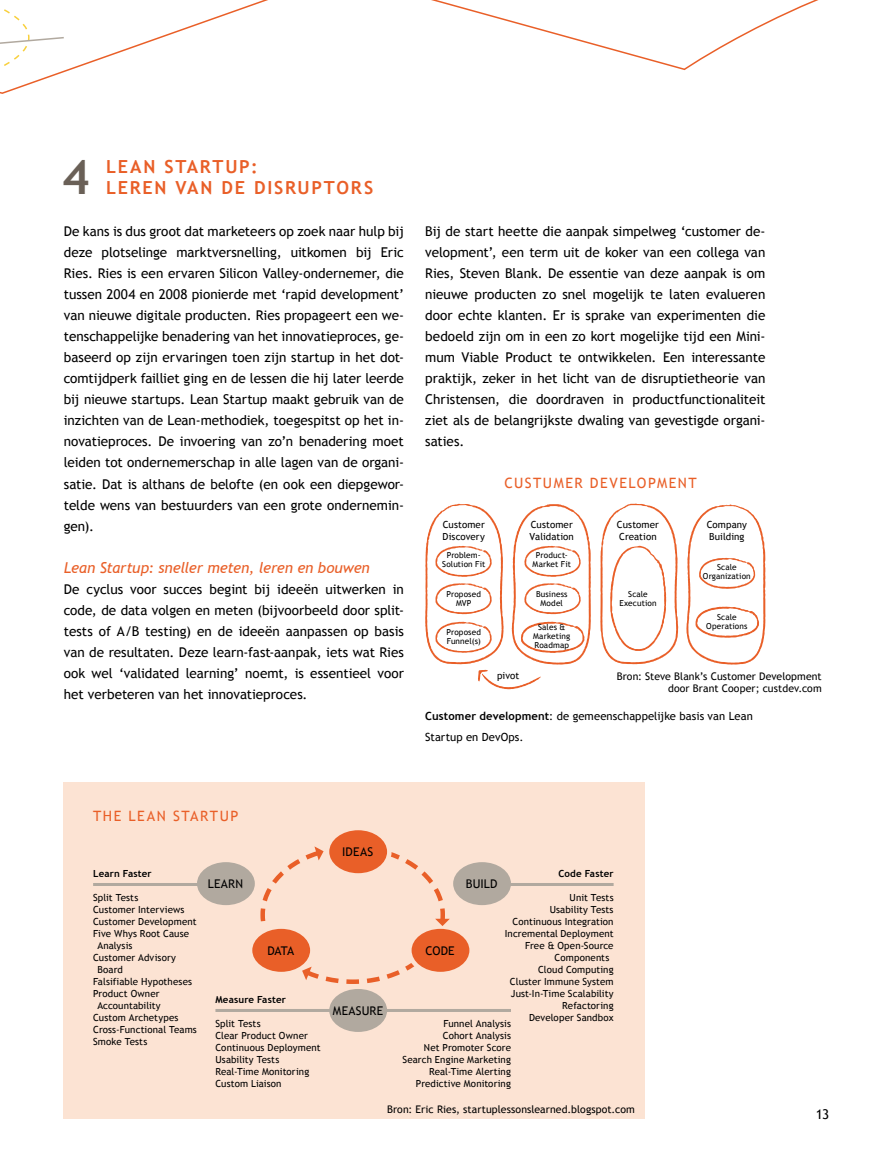
<style>
.page{position:relative;width:893px;height:1166px;background:#fff}
.page>*{position:absolute;margin:0;border:0;box-sizing:border-box;transform-origin:0 0}
.t1{font:700 47.4px "Trebuchet MS";color:#6a6057}
.t2{font:700 18px/21px "Trebuchet MS";letter-spacing:.095em;color:#e95f28}
.t3{font:italic 15px "Trebuchet MS";letter-spacing:-.015em;color:#e95f28}
.t4{font:14.25px "Trebuchet MS";letter-spacing:.11em;color:#e95f28}
.t5{font:13.5px/21px "Trebuchet MS";color:#000;text-align:justify}
.t6{font:12px "Trebuchet MS";letter-spacing:.015em;color:#000}
.t7{font:11.25px/21px "Trebuchet MS";letter-spacing:.01em;color:#000}
.t8{font:10.5px/12px "Trebuchet MS";letter-spacing:.01em;color:#000;text-align:right}
.t9{font:9.75px/12px "Trebuchet MS";letter-spacing:.01em;color:#000}
.t10{font:700 9.75px "Trebuchet MS";letter-spacing:.015em;color:#000}
.t11{font:8.25px/9px "Trebuchet MS";letter-spacing:.01em;color:#000;text-align:center}
.s1{font-weight:700}
</style>
<div class="page">
<div style="left:64px;top:782px;width:581px;height:336px;background:#fce3d3"></div>
<svg style="left:0;top:0;width:819px;height:94px"></svg>
<div style="left:197px;top:861px;width:58px;height:43px;background:#b1a99f;border-radius:50%"></div>
<div style="left:453px;top:861px;width:58px;height:43px;background:#b1a99f;border-radius:50%"></div>
<svg style="left:250px;top:926px;width:62px;height:47px"></svg>
<div style="left:248px;top:924px;width:67px;height:52px;border:4px solid #fce3d3;border-radius:50%"></div>
<svg style="left:409px;top:926px;width:63px;height:47px"></svg>
<div style="left:407px;top:924px;width:67px;height:52px;border:4px solid #fce3d3;border-radius:50%"></div>
<svg style="left:327px;top:827px;width:62px;height:48px"></svg>
<div style="left:325px;top:825px;width:67px;height:52px;border:4px solid #fce3d3;border-radius:50%"></div>
<svg style="left:258px;top:843px;width:192px;height:141px"></svg>
<hr style="left:93px;top:882px;width:111px;height:3px;background:#b1a99f">
<hr style="left:505px;top:882px;width:109px;height:3px;background:#b1a99f">
<hr style="left:215px;top:1008px;width:296px;height:3px;background:#b1a99f">
<div style="left:329px;top:988px;width:58px;height:43px;background:#b1a99f;border-radius:50%"></div>
<svg style="left:425px;top:503px;width:340px;height:186px"></svg>
<h1 class="t1" style="left:62px;top:148px;width:29px">4</h1>
<h2 class="t2" style="left:106px;top:156px;width:268px">LEAN STARTUP:<br>LEREN VAN DE DISRUPTORS</h2>
<p class="t5" style="left:64px;top:221px;width:342px">De kans is dus groot dat marketeers op zoek naar hulp bij deze plotselinge marktversnelling, uitkomen bij Eric Ries. Ries is een ervaren Silicon Valley-ondernemer, die tussen 2004 en 2008 pionierde met ‘rapid development’ van nieuwe digitale producten. Ries propageert een we&shy;tenschappelijke benadering van het innovatieproces, ge&shy;baseerd op zijn ervaringen toen zijn startup in het dot&shy;comtijdperk failliet ging en de lessen die hij later leerde bij nieuwe startups. Lean Startup maakt gebruik van de inzichten van de Lean-methodiek, toegespitst op het in&shy;novatieproces. De invoering van zo’n benadering moet leiden tot ondernemerschap in alle lagen van de organi&shy;satie. Dat is althans de belofte (en ook een diepgewor&shy;telde wens van bestuurders van een grote ondernemin&shy;gen).</p>
<p class="t3" style="left:64px;top:558px;width:307px">Lean Startup: sneller meten, leren en bouwen</p>
<p class="t5" style="left:64px;top:578px;width:342px">De cyclus voor succes begint bij ideeën uitwerken in code, de data volgen en meten (bijvoorbeeld door split&shy;tests of A/B testing) en de ideeën aanpassen op basis van de resultaten. Deze learn-fast-aanpak, iets wat Ries ook wel ‘validated learning’ noemt, is essentieel voor het verbeteren van het innovatieproces.</p>
<p class="t5" style="left:425px;top:221px;width:342px">Bij de start heette die aanpak simpelweg ‘customer de&shy;velopment’, een term uit de koker van een collega van Ries, Steven Blank. De essentie van deze aanpak is om nieuwe producten zo snel mogelijk te laten evalueren door echte klanten. Er is sprake van experimenten die bedoeld zijn om in een zo kort mogelijke tijd een Mini&shy;mum Viable Product te ontwikkelen. Een interessante praktijk, zeker in het licht van de disruptietheorie van Christensen, die doordraven in productfunctionaliteit ziet als de belangrijkste dwaling van gevestigde organi&shy;saties.</p>
<p class="t4" style="left:504px;top:475px;width:194px">CUSTUMER DEVELOPMENT</p>
<p class="t9" style="left:442px;top:518px;width:44px">Customer<br>Discovery</p>
<p class="t11" style="left:442px;top:550px;width:45px">Problem-<br>Solution Fit</p>
<p class="t11" style="left:446px;top:589px;width:36px">Proposed<br>MVP</p>
<p class="t11" style="left:446px;top:627px;width:36px;text-align:left">Proposed<br>Funnel(s)</p>
<p class="t9" style="left:530px;top:518px;width:46px">Customer<br>Validation</p>
<p class="t11" style="left:533px;top:550px;width:40px">Product-<br>Market Fit</p>
<p class="t11" style="left:536px;top:589px;width:33px">Business<br>Model</p>
<p class="t11" style="left:533px;top:622px;width:39px">Sales &amp;<br>Marketing<br>Roadmap</p>
<p class="t9" style="left:617px;top:518px;width:44px">Customer<br>Creation</p>
<p class="t11" style="left:619px;top:589px;width:39px">Scale<br>Execution</p>
<p class="t9" style="left:707px;top:518px;width:42px">Company<br>Building</p>
<p class="t11" style="left:703px;top:562px;width:49px">Scale<br>Organization</p>
<p class="t11" style="left:706px;top:612px;width:43px">Scale<br>Operations</p>
<p class="t9" style="left:497px;top:669px;width:24px">pivot</p>
<p class="t8" style="left:617px;top:670px;width:206px">Bron: Steve Blank’s Customer Development door Brant Cooper; custdev.com</p>
<p class="t7" style="left:425px;top:705px;width:329px"><span class="s1">Customer development</span>: de gemeenschappelijke basis van Lean<br>Startup en DevOps.</p>
<p class="t4" style="left:93px;top:807px;width:147px">THE LEAN STARTUP</p>
<p class="t6" style="left:342px;top:844px;width:32px">IDEAS</p>
<p class="t10" style="left:93px;top:866px;width:60px">Learn Faster</p>
<p class="t9" style="left:93px;top:891px;width:47px">Split Tests</p>
<p class="t9" style="left:93px;top:903px;width:93px">Customer Interviews</p>
<p class="t9" style="left:93px;top:915px;width:105px">Customer Development</p>
<p class="t9" style="left:93px;top:927px;width:98px">Five Whys Root Cause</p>
<p class="t9" style="left:97px;top:939px;width:37px">Analysis</p>
<p class="t9" style="left:93px;top:951px;width:84px">Customer Advisory</p>
<p class="t9" style="left:97px;top:963px;width:27px">Board</p>
<p class="t9" style="left:93px;top:975px;width:100px">Falsifiable Hypotheses</p>
<p class="t9" style="left:93px;top:987px;width:68px">Product Owner</p>
<p class="t9" style="left:97px;top:999px;width:65px">Accountability</p>
<p class="t9" style="left:93px;top:1011px;width:87px">Custom Archetypes</p>
<p class="t9" style="left:93px;top:1023px;width:105px">Cross-Functional Teams</p>
<p class="t9" style="left:93px;top:1035px;width:56px">Smoke Tests</p>
<p class="t10" style="left:559px;top:866px;width:57px">Code Faster</p>
<p class="t9" style="left:570px;top:891px;width:45px">Unit Tests</p>
<p class="t9" style="left:550px;top:903px;width:65px">Usability Tests</p>
<p class="t9" style="left:513px;top:915px;width:102px">Continuous Integration</p>
<p class="t9" style="left:505px;top:927px;width:110px">Incremental Deployment</p>
<p class="t9" style="left:525px;top:939px;width:90px">Free &amp; Open-Source</p>
<p class="t9" style="left:555px;top:951px;width:56px">Components</p>
<p class="t9" style="left:538px;top:963px;width:77px">Cloud Computing</p>
<p class="t9" style="left:510px;top:975px;width:105px">Cluster Immune System</p>
<p class="t9" style="left:511px;top:987px;width:104px">Just-In-Time Scalability</p>
<p class="t9" style="left:562px;top:999px;width:53px">Refactoring</p>
<p class="t9" style="left:529px;top:1011px;width:86px">Developer Sandbox</p>
<p class="t6" style="left:208px;top:876px;width:37px">LEARN</p>
<p class="t6" style="left:466px;top:876px;width:33px">BUILD</p>
<p class="t6" style="left:267px;top:943px;width:28px">DATA</p>
<p class="t6" style="left:425px;top:943px;width:31px">CODE</p>
<p class="t10" style="left:215px;top:992px;width:72px">Measure Faster</p>
<p class="t9" style="left:215px;top:1017px;width:107px">Split Tests<br>Clear Product Owner<br>Continuous Deployment<br>Usability Tests<br>Real-Time Monitoring<br>Custom Liaison</p>
<p class="t9" style="left:403px;top:1017px;width:110px;text-align:right">Funnel Analysis<br>Cohort Analysis<br>Net Promoter Score<br>Search Engine Marketing<br>Real-Time Alerting<br>Predictive Monitoring</p>
<p class="t6" style="left:333px;top:1003px;width:52px">MEASURE</p>
<p class="t8" style="left:387px;top:1102px;width:249px">Bron: Eric Ries, startuplessonslearned.blogspot.com</p>
<p class="t5" style="left:816px;top:1103px;width:15px">13</p>
</div>
